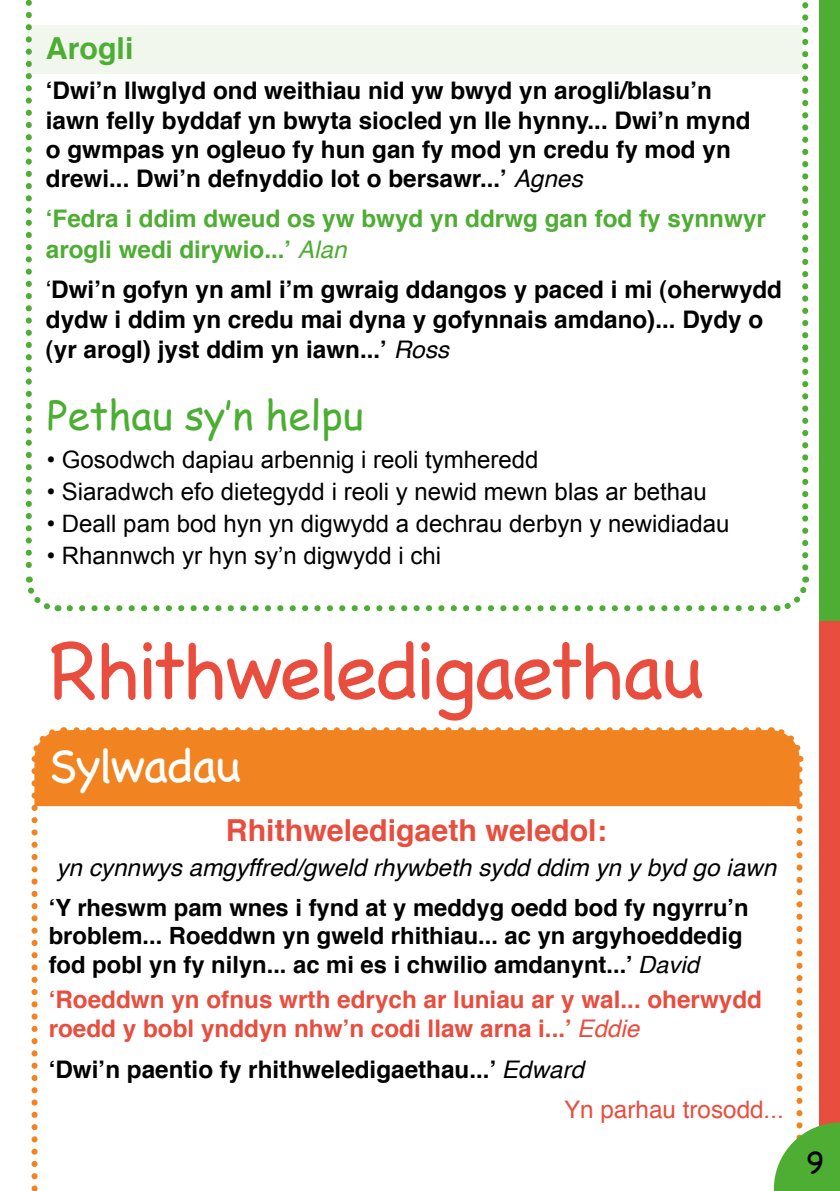
<style>
.page{position:relative;width:840px;height:1191px;background:#fff}
.page>*{position:absolute;margin:0;border:0;box-sizing:border-box;transform-origin:0 0}
.t1{font:80.8px "Chalkboard";letter-spacing:-.04em;color:#e94d3e}
.t2{font:48.4px "Chalkboard";letter-spacing:-.04em;color:#fff}
.t3{font:40px "Comic Sans MS";color:#4bae32}
.t4{font:32.4px "Chalkboard";color:#000}
.t5{font:700 30.2px "Helvetica";color:#e94d3e}
.t6{font:700 30.2px "Helvetica";color:#4ead33}
.t7{font:700 24.2px/29px "Helvetica";color:#000}
.t8{font:700 24.2px/29px "Helvetica";color:#e94d3e}
.t9{font:700 24.2px/30.6px "Helvetica";color:#4ead33}
.t10{font:italic 24.2px "Helvetica";color:#000}
.t11{font:24px "Arial";color:#000}
.t12{font:700 23.8px/28.8px "Helvetica";color:#000}
.s1{font-weight:400;font-style:italic}
.s2{font-weight:400}
.s3{font-weight:400;color:#e94d3e}
</style>
<div class="page">
<div style="left:27px;top:26px;width:775px;height:48px;background:#f1f7ed"></div>
<svg style="left:801px;top:2px;width:6px;height:565px"></svg>
<svg style="left:70px;top:605px;width:697px;height:6px"></svg>
<div style="left:34px;top:730px;width:734px;height:76px;background:#f18420"></div>
<svg style="left:31px;top:771px;width:7px;height:420px"></svg>
<svg style="left:31px;top:727px;width:727px;height:35px;background:#f18c2f"></svg>
<svg style="left:25px;top:0;width:34px;height:612px"></svg>
<svg style="left:776px;top:576px;width:34px;height:36px"></svg>
<div style="left:819px;top:0;width:20px;height:660px;background:#4ead33"></div>
<div style="left:819px;top:621px;width:20px;height:570px;background:#e94d3e"></div>
<svg style="left:768px;top:727px;width:71px;height:464px"></svg>
<h3 class="t6" style="left:46px;top:28px;width:89px">Arogli</h3>
<p class="t7" style="left:46px;top:78px;width:706px">‘Dwi’n llwglyd ond weithiau nid yw bwyd yn arogli/blasu’n iawn felly byddaf yn bwyta siocled yn lle hynny... Dwi’n mynd</p>
<p class="t7" style="left:46px;top:136px;width:686px">o gwmpas yn ogleuo fy hun gan fy mod yn credu fy mod yn drewi... Dwi’n defnyddio lot o bersawr...’ <span class="s1">Agnes</span></p>
<p class="t9" style="left:46px;top:205px;width:721px">‘Fedra i ddim dweud os yw bwyd yn ddrwg gan fod fy synnwyr arogli wedi dirywio...’ <span class="s1">Alan</span></p>
<p class="t7" style="left:46px;top:276px;width:737px;line-height:29.8px"><span class="s2">‘</span>Dwi’n gofyn yn aml i’m gwraig ddangos y paced i mi (oherwydd dydw i ddim yn credu mai dyna y gofynnais amdano)... Dydy o (yr arogl) jyst ddim yn iawn...’ <span class="s1">Ross</span></p>
<h2 class="t3" style="left:47px;top:386px;width:318px">Pethau sy’n helpu</h2>
<p class="t11" style="left:47px;top:444px;width:493px">• Gosodwch dapiau arbennig i reoli tymheredd</p>
<p class="t11" style="left:47px;top:476px;width:661px">• Siaradwch efo dietegydd i reoli y newid mewn blas ar bethau</p>
<p class="t11" style="left:47px;top:508px;width:684px">• Deall pam bod hyn yn digwydd a dechrau derbyn y newidiadau</p>
<p class="t11" style="left:47px;top:540px;width:395px">• Rhannwch yr hyn sy’n digwydd i chi</p>
<h1 class="t1" style="left:49px;top:623px;width:656px">Rhithweledigaethau</h1>
<p class="t2" style="left:49px;top:737px;width:194px">Sylwadau</p>
<p class="t5" style="left:226px;top:810px;width:382px">Rhithweledigaeth weledol:</p>
<p class="t10" style="left:56px;top:848px;width:720px">yn cynnwys amgyffred/gweld rhywbeth sydd ddim yn y byd go iawn</p>
<p class="t12" style="left:49px;top:894px;width:701px">‘Y rheswm pam wnes i fynd at y meddyg oedd bod fy ngyrru’n broblem... Roeddwn yn gweld rhithiau... ac yn argyhoeddedig fod pobl yn fy nilyn... ac mi es i chwilio amdanynt...’ <span class="s1">David</span></p>
<p class="t8" style="left:49px;top:986px;width:714px">‘Roeddwn yn ofnus wrth edrych ar luniau ar y wal... oherwydd roedd y bobl ynddyn nhw’n codi llaw arna i...’ <span class="s1">Eddie</span></p>
<p class="t7" style="left:563px;top:1050px;width:221px;line-height:40.6px;text-indent:-515px">‘Dwi’n paentio fy rhithweledigaethau...’ <span class="s1">Edward<br></span><span class="s3">Yn parhau trosodd...</span></p>
<p class="t4" style="left:805px;top:1142px;width:20px">9</p>
</div>
